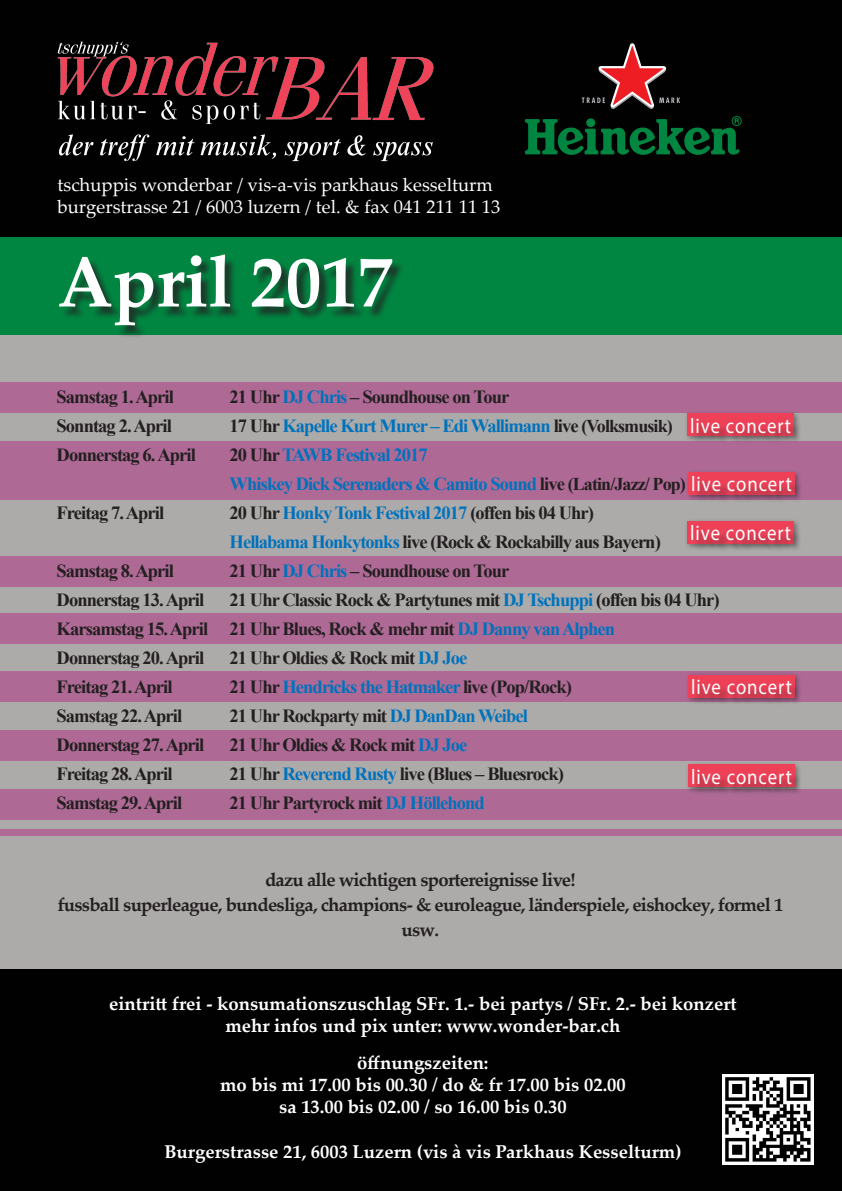
<style>
.page{position:relative;width:842px;height:1191px;background:#fff}
.page>*{position:absolute;margin:0;border:0;box-sizing:border-box;transform-origin:0 0}
.t1{font:700 71.4px "Palatino Linotype";color:#fff}
.t2{font:21.2px "Myriad Pro";letter-spacing:.05em;color:#fff;scale:.89 1}
.t3{font:700 18.5px/29px "Times New Roman";letter-spacing:-.05em;color:#231f20}
.t4{font:700 18.5px/22.2px "Palatino Linotype";color:#fff;text-align:center}
.t5{font:700 18.5px/29px "Times New Roman";letter-spacing:-.05em;color:#0072bc}
.t6{font:700 18.5px/25px "Palatino Linotype";letter-spacing:-.04em;color:#231f20;text-align:center}
.t7{font:18.5px/22.2px "Palatino Linotype";color:#fff}
.s1{color:#0072bc}
.s2{color:#231f20}
.s3{font-size:18px;color:#231f20}
</style>
<div class="page">
<div style="left:0;top:335px;width:842px;height:714px;background:#adaaaa"></div>
<div style="left:0;top:236px;width:842px;height:99px;background:#008641"></div>
<div style="left:0;top:0;width:842px;height:236px;background:#010101"></div>
<img style="left:57px;top:41px;width:377px;height:121px">
<div style="left:0;top:969px;width:842px;height:222px;background:#010101"></div>
<div style="left:61px;top:256px;width:344px;height:82px;background:#231f20;opacity:.75"></div>
<svg style="left:525px;top:116px;width:217px;height:39px"></svg>
<svg style="left:582px;top:43px;width:98px;height:66px"></svg>
<div style="left:0;top:382px;width:842px;height:30px;background:#ae6a95"></div>
<img style="left:723px;top:1074px;width:90px;height:91px">
<div style="left:0;top:556px;width:842px;height:31px;background:#ae6a95"></div>
<div style="left:684px;top:410px;width:117px;height:33px;background:#231f20;opacity:.5"></div>
<div style="left:687px;top:413px;width:107px;height:23px;background:#ee4158"></div>
<div style="left:693px;top:419px;width:109px;height:25px;background:#231f20;opacity:.5"></div>
<div style="left:0;top:671px;width:842px;height:31px;background:#ae6a95"></div>
<div style="left:685px;top:671px;width:117px;height:33px;background:#231f20;opacity:.5"></div>
<div style="left:688px;top:675px;width:107px;height:22px;background:#ee4158"></div>
<div style="left:694px;top:681px;width:109px;height:25px;background:#231f20;opacity:.5"></div>
<div style="left:0;top:441px;width:842px;height:58px;background:#ae6a95"></div>
<div style="left:0;top:789px;width:842px;height:31px;background:#ae6a95"></div>
<div style="left:685px;top:469px;width:117px;height:32px;background:#231f20;opacity:.5"></div>
<div style="left:688px;top:472px;width:107px;height:22px;background:#ee4158"></div>
<div style="left:694px;top:478px;width:109px;height:25px;background:#231f20;opacity:.5"></div>
<div style="left:0;top:613px;width:842px;height:30px;background:#ae6a95"></div>
<div style="left:0;top:829px;width:842px;height:7px;background:#ae6a95"></div>
<div style="left:684px;top:518px;width:117px;height:32px;background:#231f20;opacity:.5"></div>
<div style="left:687px;top:521px;width:107px;height:22px;background:#ee4158"></div>
<div style="left:693px;top:527px;width:109px;height:25px;background:#231f20;opacity:.5"></div>
<div style="left:0;top:730px;width:842px;height:31px;background:#ae6a95"></div>
<div style="left:685px;top:761px;width:117px;height:33px;background:#231f20;opacity:.5"></div>
<div style="left:688px;top:764px;width:107px;height:23px;background:#ee4158"></div>
<div style="left:694px;top:770px;width:109px;height:25px;background:#231f20;opacity:.5"></div>
<p class="t7" style="left:57px;top:173px;width:444px">tschuppis wonderbar / vis-a-vis parkhaus kesselturm burgerstrasse 21 / 6003 luzern / tel. &amp; fax 041 211 11 13</p>
<h1 class="t1" style="left:57px;top:231px;width:337px">April 2017</h1>
<p class="t3" style="left:57px;top:382px;width:119px">Samstag 1. April</p>
<p class="t3" style="left:230px;top:382px;width:281px">21 Uhr <span class="s1">DJ Chris</span> – Soundhouse on Tour</p>
<p class="t3" style="left:57px;top:411px;width:117px">Sonntag 2. April</p>
<p class="t5" style="left:230px;top:411px;width:445px"><span class="s2">17 Uhr</span> Kapelle Kurt Murer – Edi Wallimann <span class="s2">live</span> <span class="s3">(Volksmusik)</span></p>
<p class="t3" style="left:57px;top:440px;width:141px">Donnerstag 6. April</p>
<p class="t5" style="left:230px;top:440px;width:458px"><span class="s2">20 Uhr</span> TAWB Festival 2017<br>Whiskey Dick Serenaders &amp; Camito Sound <span class="s2">live</span> <span class="s3">(Latin/Jazz/ Pop)</span></p>
<p class="t3" style="left:57px;top:498px;width:109px">Freitag 7. April</p>
<p class="t3" style="left:230px;top:498px;width:433px">20 Uhr <span class="s1">Honky Tonk Festival 2017</span> (offen bis 04 Uhr)<br><span class="s1">Hellabama Honkytonks</span> live (Rock &amp; Rockabilly aus Bayern)</p>
<p class="t3" style="left:57px;top:556px;width:119px">Samstag 8. April</p>
<p class="t3" style="left:230px;top:556px;width:281px">21 Uhr <span class="s1">DJ Chris</span> – Soundhouse on Tour</p>
<p class="t3" style="left:57px;top:585px;width:149px">Donnerstag 13. April</p>
<p class="t2" style="left:690px;top:412px;width:115px">live concert</p>
<p class="t2" style="left:691px;top:471px;width:115px">live concert</p>
<p class="t2" style="left:690px;top:520px;width:115px">live concert</p>
<p class="t3" style="left:57px;top:585px;width:665px;text-indent:173px">21 Uhr Classic Rock &amp; Partytunes mit <span class="s1">DJ Tschuppi</span> (offen bis 04 Uhr)<br>Karsamstag 15. April 21 Uhr Blues, Rock &amp; mehr mit <span class="s1">DJ Danny van Alphen<br></span>Donnerstag 20. April</p>
<p class="t3" style="left:230px;top:643px;width:239px">21 Uhr Oldies &amp; Rock mit <span class="s1">DJ Joe</span></p>
<p class="t3" style="left:57px;top:672px;width:118px">Freitag 21. April</p>
<p class="t5" style="left:230px;top:672px;width:344px"><span class="s2">21 Uhr</span> Hendricks the Hatmaker <span class="s2">live (Pop/Rock)</span></p>
<p class="t3" style="left:57px;top:701px;width:127px">Samstag 22. April</p>
<p class="t3" style="left:230px;top:701px;width:300px">21 Uhr Rockparty mit <span class="s1">DJ DanDan Weibel</span></p>
<p class="t3" style="left:57px;top:730px;width:149px">Donnerstag 27. April</p>
<p class="t3" style="left:230px;top:730px;width:239px">21 Uhr Oldies &amp; Rock mit <span class="s1">DJ Joe</span></p>
<p class="t3" style="left:57px;top:759px;width:118px">Freitag 28. April</p>
<p class="t3" style="left:230px;top:759px;width:336px">21 Uhr <span class="s1">Reverend Rusty</span> live (Blues – Bluesrock)</p>
<p class="t3" style="left:57px;top:788px;width:127px">Samstag 29. April</p>
<p class="t3" style="left:230px;top:788px;width:257px">21 Uhr Partyrock mit <span class="s1">DJ Höllehond</span></p>
<p class="t2" style="left:691px;top:674px;width:115px">live concert</p>
<p class="t2" style="left:691px;top:763px;width:115px">live concert</p>
<p class="t6" style="left:57px;top:866px;width:727px">dazu alle wichtigen sportereignisse live!<br>fussball superleague, bundesliga, champions- &amp; euroleague, länderspiele, eishockey, formel 1 usw.</p>
<p class="t4" style="left:109px;top:991px;width:629px">eintritt frei - konsumationszuschlag SFr. 1.- bei partys / SFr. 2.- bei konzert mehr infos und pix unter: www.wonder-bar.ch</p>
<p class="t4" style="left:220px;top:1051px;width:407px">öffnungszeiten:<br>mo bis mi 17.00 bis 00.30 / do &amp; fr 17.00 bis 02.00 sa 13.00 bis 02.00 / so 16.00 bis 0.30</p>
<p class="t4" style="left:164px;top:1139px;width:519px">Burgerstrasse 21, 6003 Luzern (vis à vis Parkhaus Kesselturm)</p>
</div>
